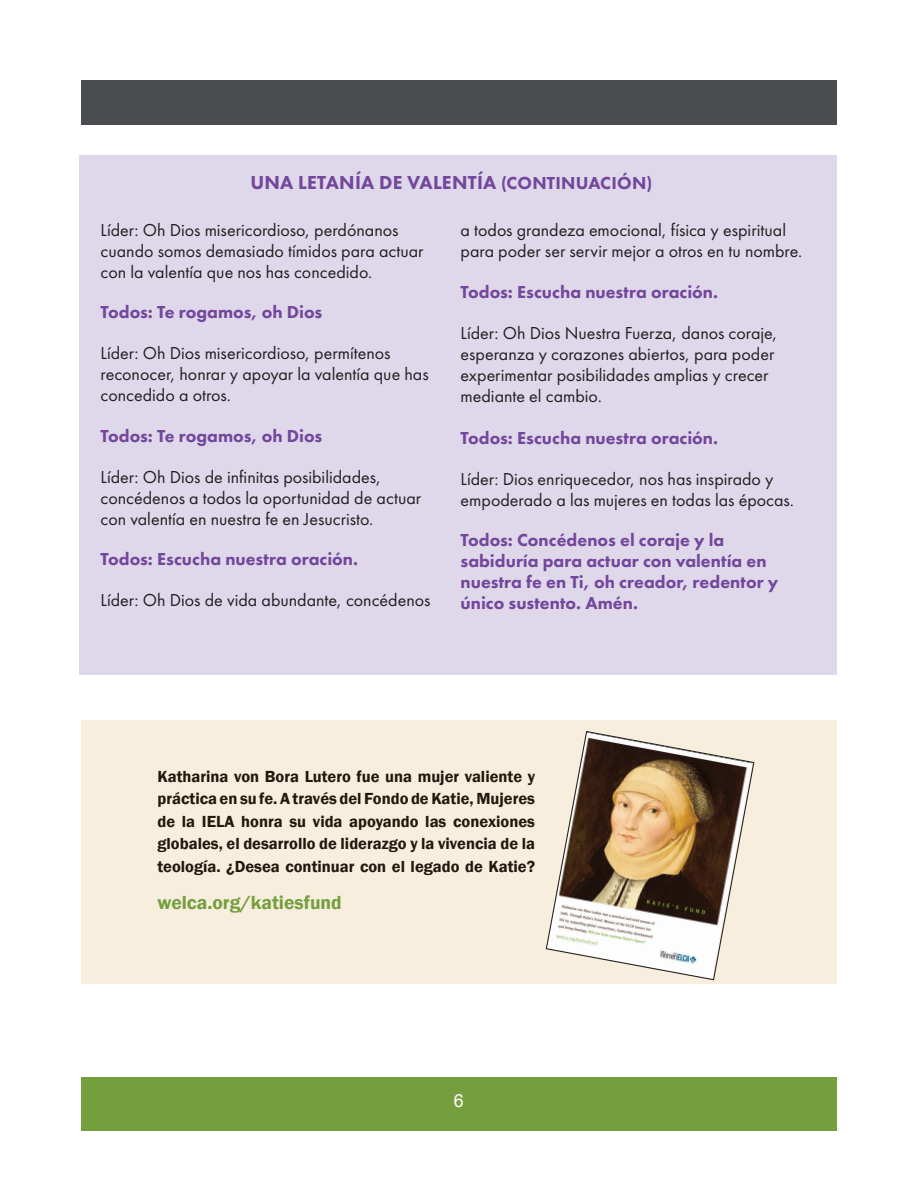
<style>
.page{position:relative;width:918px;height:1188px;background:#fff}
.page>*{position:absolute;margin:0;border:0;box-sizing:border-box;transform-origin:0 0}
.subhead{font:800 19.5px "Futura PT";letter-spacing:.01em;color:#73479c}
.t1{font:600 19.5px "Franklin Gothic";color:#759f3f}
.body_text{font:18px/21px "Futura PT";color:#231f20}
.litanyPurple_C{font:800 18px/21px "Futura PT";color:#73479c}
.t2{font:18px "Arial";color:#fff}
.t3{font:600 16.5px/22.5px "Franklin Gothic";color:#23170e;text-align:justify}
.s1{font-size:18px}
</style>
<div class="page">
<div style="left:81px;top:1078px;width:756px;height:53px;background:#759f3f"></div>
<div style="left:81px;top:721px;width:756px;height:263px;background:#f7eede"></div>
<div style="left:81px;top:81px;width:756px;height:44px;background:#4b4c4f"></div>
<svg style="left:545px;top:731px;width:210px;height:250px"></svg>
<div style="left:80px;top:156px;width:757px;height:519px;background:#dfd7ea"></div>
<p class="subhead" style="left:250px;top:171px;width:403px">UNA LETANÍA DE VALENTÍA <span class="s1">(CONTINUACIÓN)</span></p>
<p class="body_text" style="left:101px;top:219px;width:325px">Líder: Oh Dios misericordioso, perdónanos cuando somos demasiado tímidos para actuar con la valentía que nos has concedido.</p>
<p class="litanyPurple_C" style="left:101px;top:301px;width:223px">Todos: Te rogamos, oh Dios</p>
<p class="body_text" style="left:101px;top:342px;width:330px">Líder: Oh Dios misericordioso, permítenos reconocer, honrar y apoyar la valentía que has concedido a otros.</p>
<p class="litanyPurple_C" style="left:101px;top:425px;width:223px">Todos: Te rogamos, oh Dios</p>
<p class="body_text" style="left:101px;top:467px;width:322px">Líder: Oh Dios de infinitas posibilidades, concédenos a todos la oportunidad de actuar con valentía en nuestra fe en Jesucristo.</p>
<p class="litanyPurple_C" style="left:101px;top:548px;width:259px">Todos: Escucha nuestra oración.</p>
<p class="body_text" style="left:101px;top:590px;width:331px">Líder: Oh Dios de vida abundante, concédenos</p>
<p class="body_text" style="left:461px;top:219px;width:343px">a todos grandeza emocional, física y espiritual para poder ser servir mejor a otros en tu nombre.</p>
<p class="litanyPurple_C" style="left:461px;top:281px;width:259px">Todos: Escucha nuestra oración.</p>
<p class="body_text" style="left:461px;top:323px;width:318px">Líder: Oh Dios Nuestra Fuerza, danos coraje, esperanza y corazones abiertos, para poder experimentar posibilidades amplias y crecer mediante el cambio.</p>
<p class="litanyPurple_C" style="left:461px;top:427px;width:259px">Todos: Escucha nuestra oración.</p>
<p class="body_text" style="left:461px;top:468px;width:335px">Líder: Dios enriquecedor, nos has inspirado y empoderado a las mujeres en todas las épocas.</p>
<p class="litanyPurple_C" style="left:461px;top:529px;width:319px">Todos: Concédenos el coraje y la sabiduría para actuar con valentía en nuestra fe en Ti, oh creador, redentor y único sustento. Amén.</p>
<p class="t3" style="left:158px;top:765px;width:379px">Katharina von Bora Lutero fue una mujer valiente y práctica en su fe. A través del Fondo de Katie, Mujeres de la IELA honra su vida apoyando las conexiones globales, el desarrollo de liderazgo y la vivencia de la teología. ¿Desea continuar con el legado de Katie?</p>
<p class="t1" style="left:158px;top:890px;width:186px">welca.org/katiesfund</p>
<p class="t2" style="left:454px;top:1089px;width:12px">6</p>
</div>
